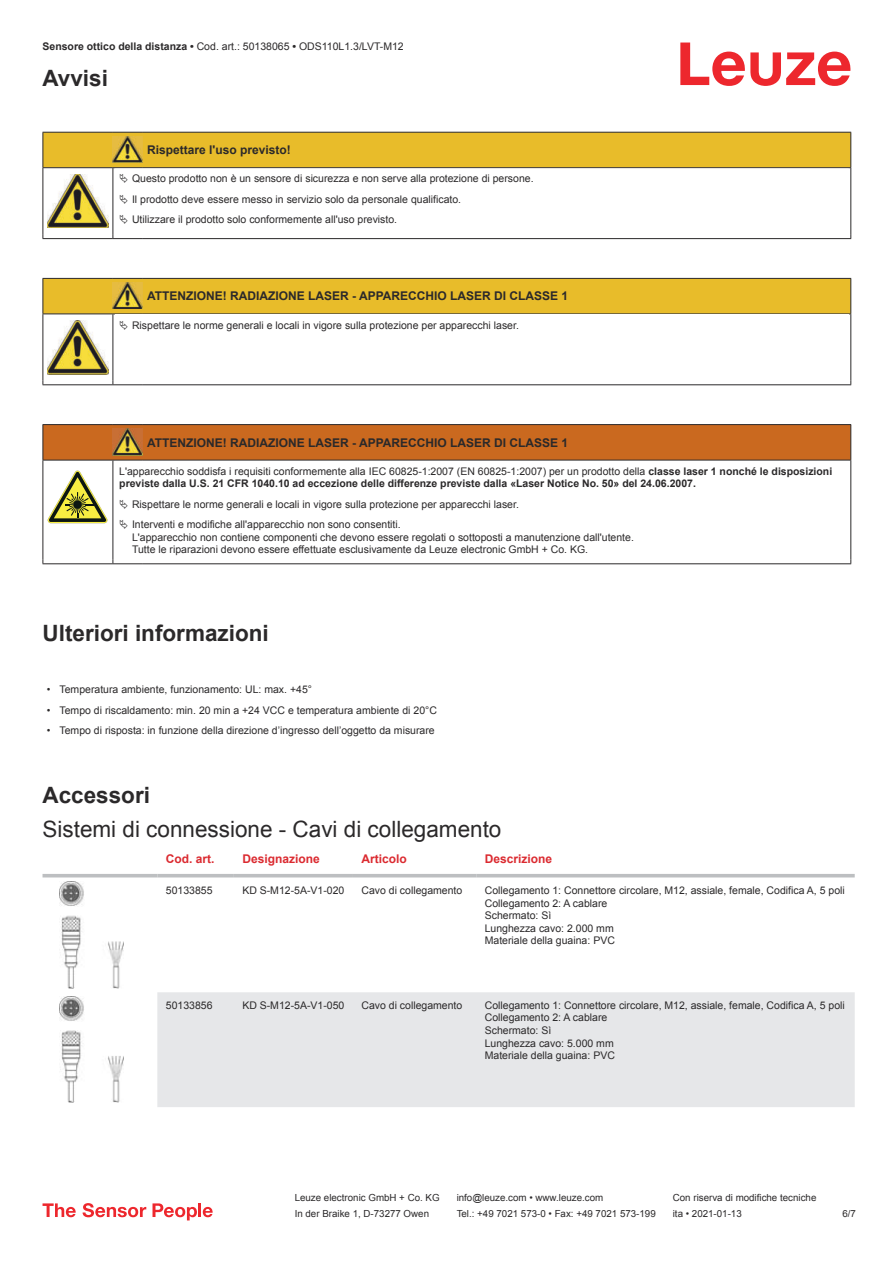
<style>
.page{position:relative;width:893px;height:1263px;background:#fff}
.page>*{position:absolute;margin:0;border:0;box-sizing:border-box;transform-origin:0 0}
.t1{font:22.5px "Arial";color:#2b292a}
.t2{font:700 22.5px "Arial";color:#2b292a}
.t3{font:700 12px "Arial";color:#2b292a}
.t4{font:700 12px "Arial";color:#db2a30}
.t5{font:10.5px/12.6px "Arial";color:#2b292a}
.t6{font:700 10.5px/12.6px "Arial";color:#2b292a}
.t7{font:9.75px "Arial";color:#2b292a}
.s1{font-weight:700}
.s2{font-weight:400}
</style>
<div class="page">
<svg style="left:680px;top:43px;width:170px;height:43px"></svg>
<svg style="left:43px;top:877px;width:812px;height:112px"></svg>
<div style="left:157px;top:992px;width:698px;height:115px;background:#e6e7e9"></div>
<hr style="left:43px;top:874px;width:114px;height:3px;background:#bdbfc1">
<hr style="left:157px;top:874px;width:77px;height:3px;background:#bdbfc1">
<hr style="left:234px;top:874px;width:119px;height:3px;background:#bdbfc1">
<hr style="left:353px;top:874px;width:123px;height:3px;background:#bdbfc1">
<hr style="left:476px;top:874px;width:379px;height:3px;background:#bdbfc1">
<img style="left:59px;top:882px;width:65px;height:106px">
<img style="left:59px;top:996px;width:65px;height:107px">
<svg style="left:43px;top:1203px;width:33px;height:14px"></svg>
<svg style="left:83px;top:1203px;width:63px;height:14px"></svg>
<svg style="left:153px;top:1203px;width:44px;height:17px"></svg>
<hr style="left:198px;top:1203px;width:3px;height:14px;background:#ed272d">
<svg style="left:203px;top:1207px;width:10px;height:10px"></svg>
<hr style="left:43px;top:238px;width:70px;height:1px;background:#2b292a">
<hr style="left:113px;top:238px;width:30px;height:1px;background:#2b292a">
<hr style="left:143px;top:238px;width:708px;height:1px;background:#2b292a">
<div style="left:44px;top:279px;width:806px;height:34px;background:#e8bc2a"></div>
<hr style="left:43px;top:278px;width:70px;height:1px;background:#2b292a">
<hr style="left:43px;top:279px;width:1px;height:34px;background:#2b292a">
<hr style="left:43px;top:313px;width:70px;height:1px;background:#2b292a">
<hr style="left:113px;top:278px;width:30px;height:1px;background:#2b292a">
<hr style="left:113px;top:313px;width:30px;height:1px;background:#2b292a">
<hr style="left:143px;top:278px;width:708px;height:1px;background:#2b292a">
<hr style="left:850px;top:279px;width:1px;height:34px;background:#2b292a">
<hr style="left:143px;top:313px;width:708px;height:1px;background:#2b292a">
<hr style="left:43px;top:314px;width:1px;height:66px;background:#2b292a">
<hr style="left:113px;top:314px;width:1px;height:66px;background:#2b292a">
<hr style="left:850px;top:314px;width:1px;height:66px;background:#2b292a">
<hr style="left:43px;top:384px;width:70px;height:1px;background:#2b292a">
<hr style="left:113px;top:384px;width:30px;height:1px;background:#2b292a">
<hr style="left:143px;top:384px;width:708px;height:1px;background:#2b292a">
<img style="left:113px;top:283px;width:30px;height:26px">
<img style="left:47px;top:320px;width:61px;height:54px">
<div style="left:44px;top:425px;width:806px;height:35px;background:#ca691f"></div>
<hr style="left:43px;top:424px;width:70px;height:1px;background:#2b292a">
<hr style="left:43px;top:425px;width:1px;height:35px;background:#2b292a">
<hr style="left:43px;top:460px;width:70px;height:1px;background:#2b292a">
<hr style="left:113px;top:424px;width:30px;height:1px;background:#2b292a">
<hr style="left:113px;top:460px;width:30px;height:1px;background:#2b292a">
<hr style="left:143px;top:424px;width:708px;height:1px;background:#2b292a">
<hr style="left:850px;top:425px;width:1px;height:35px;background:#2b292a">
<hr style="left:143px;top:460px;width:708px;height:1px;background:#2b292a">
<hr style="left:43px;top:460px;width:1px;height:99px;background:#2b292a">
<hr style="left:113px;top:460px;width:1px;height:99px;background:#2b292a">
<hr style="left:850px;top:460px;width:1px;height:99px;background:#2b292a">
<hr style="left:43px;top:563px;width:70px;height:1px;background:#2b292a">
<hr style="left:113px;top:563px;width:30px;height:1px;background:#2b292a">
<hr style="left:143px;top:563px;width:708px;height:1px;background:#2b292a">
<img style="left:113px;top:429px;width:30px;height:26px">
<svg style="left:47px;top:471px;width:60px;height:52px"></svg>
<svg style="left:43px;top:132px;width:808px;height:106px"></svg>
<p class="t5" style="left:43px;top:41px;width:363px"><span class="s1">Sensore ottico della distanza •</span> Cod. art.: 50138065 <span class="s1">•</span> ODS110L1.3/LVT-M12</p>
<h1 class="t2" style="left:43px;top:70px;width:67px">Avvisi</h1>
<p class="t3" style="left:147px;top:145px;width:145px">Rispettare l'uso previsto!</p>
<p class="t5" style="left:132px;top:170px;width:403px;line-height:20.2px">Questo prodotto non è un sensore di sicurezza e non serve alla protezione di persone.<br>Il prodotto deve essere messo in servizio solo da personale qualificato.<br>Utilizzare il prodotto solo conformemente all'uso previsto.</p>
<p class="t3" style="left:147px;top:292px;width:423px">ATTENZIONE! RADIAZIONE LASER - APPARECCHIO LASER DI CLASSE 1</p>
<p class="t5" style="left:132px;top:320px;width:388px">Rispettare le norme generali e locali in vigore sulla protezione per apparecchi laser.</p>
<p class="t3" style="left:147px;top:438px;width:423px">ATTENZIONE! RADIAZIONE LASER - APPARECCHIO LASER DI CLASSE 1</p>
<p class="t6" style="left:119px;top:466px;width:714px"><span class="s2">L'apparecchio soddisfa i requisiti conformemente alla IEC 60825-1:2007 (EN 60825-1:2007) per un prodotto della</span> classe laser 1 nonché le disposizioni previste dalla U.S. 21 CFR 1040.10 ad eccezione delle differenze previste dalla «Laser Notice No. 50» del 24.06.2007.</p>
<p class="t5" style="left:132px;top:495px;width:388px;line-height:20.2px">Rispettare le norme generali e locali in vigore sulla protezione per apparecchi laser.<br>Interventi e modifiche all'apparecchio non sono consentiti.</p>
<p class="t5" style="left:132px;top:532px;width:503px">L'apparecchio non contiene componenti che devono essere regolati o sottoposti a manutenzione dall'utente.<br>Tutte le riparazioni devono essere effettuate esclusivamente da Leuze electronic GmbH + Co. KG.</p>
<h1 class="t2" style="left:43px;top:624px;width:228px">Ulteriori informazioni</h1>
<p class="t5" style="left:47px;top:684px;width:267px">• Temperatura ambiente, funzionamento: UL: max. +45°</p>
<p class="t5" style="left:47px;top:704px;width:392px">• Tempo di riscaldamento: min. 20 min a +24 VCC e temperatura ambiente di 20°C</p>
<p class="t5" style="left:47px;top:725px;width:389px">• Tempo di risposta: in funzione della direzione d’ingresso dell’oggetto da misurare</p>
<h1 class="t2" style="left:43px;top:787px;width:109px">Accessori</h1>
<h1 class="t1" style="left:43px;top:820px;width:460px">Sistemi di connessione - Cavi di collegamento</h1>
<p class="t4" style="left:166px;top:854px;width:50px">Cod. art.</p>
<p class="t4" style="left:242px;top:854px;width:79px">Designazione</p>
<p class="t4" style="left:361px;top:854px;width:47px">Articolo</p>
<p class="t4" style="left:485px;top:854px;width:69px">Descrizione</p>
<p class="t5" style="left:166px;top:885px;width:48px">50133855</p>
<p class="t5" style="left:242px;top:885px;width:104px">KD S-M12-5A-V1- 020</p>
<p class="t5" style="left:361px;top:885px;width:102px">Cavo di collegamento</p>
<p class="t5" style="left:485px;top:885px;width:362px">Collegamento 1: Connettore circolare, M12, assiale, female, Codifica A, 5 poli Collegamento 2: A cablare<br>Schermato: Sì<br>Lunghezza cavo: 2.000 mm<br>Materiale della guaina: PVC</p>
<p class="t5" style="left:166px;top:1000px;width:48px">50133856</p>
<p class="t5" style="left:242px;top:1000px;width:104px">KD S-M12-5A-V1- 050</p>
<p class="t5" style="left:361px;top:1000px;width:102px">Cavo di collegamento</p>
<p class="t5" style="left:485px;top:1000px;width:362px">Collegamento 1: Connettore circolare, M12, assiale, female, Codifica A, 5 poli Collegamento 2: A cablare<br>Schermato: Sì<br>Lunghezza cavo: 5.000 mm<br>Materiale della guaina: PVC</p>
<p class="t7" style="left:295px;top:1194px;width:146px">Leuze electronic GmbH + Co. KG</p>
<p class="t7" style="left:457px;top:1194px;width:148px">info@leuze.com • www.leuze.com</p>
<p class="t7" style="left:673px;top:1194px;width:145px">Con riserva di modifiche tecniche</p>
<p class="t7" style="left:295px;top:1210px;width:136px">In der Braike 1, D-73277 Owen</p>
<p class="t7" style="left:457px;top:1210px;width:201px">Tel.: +49 7021 573-0 • Fax: +49 7021 573-199</p>
<p class="t7" style="left:673px;top:1210px;width:70px">ita • 2021-01-13</p>
<p class="t7" style="left:842px;top:1210px;width:15px">6 /7</p>
</div>
